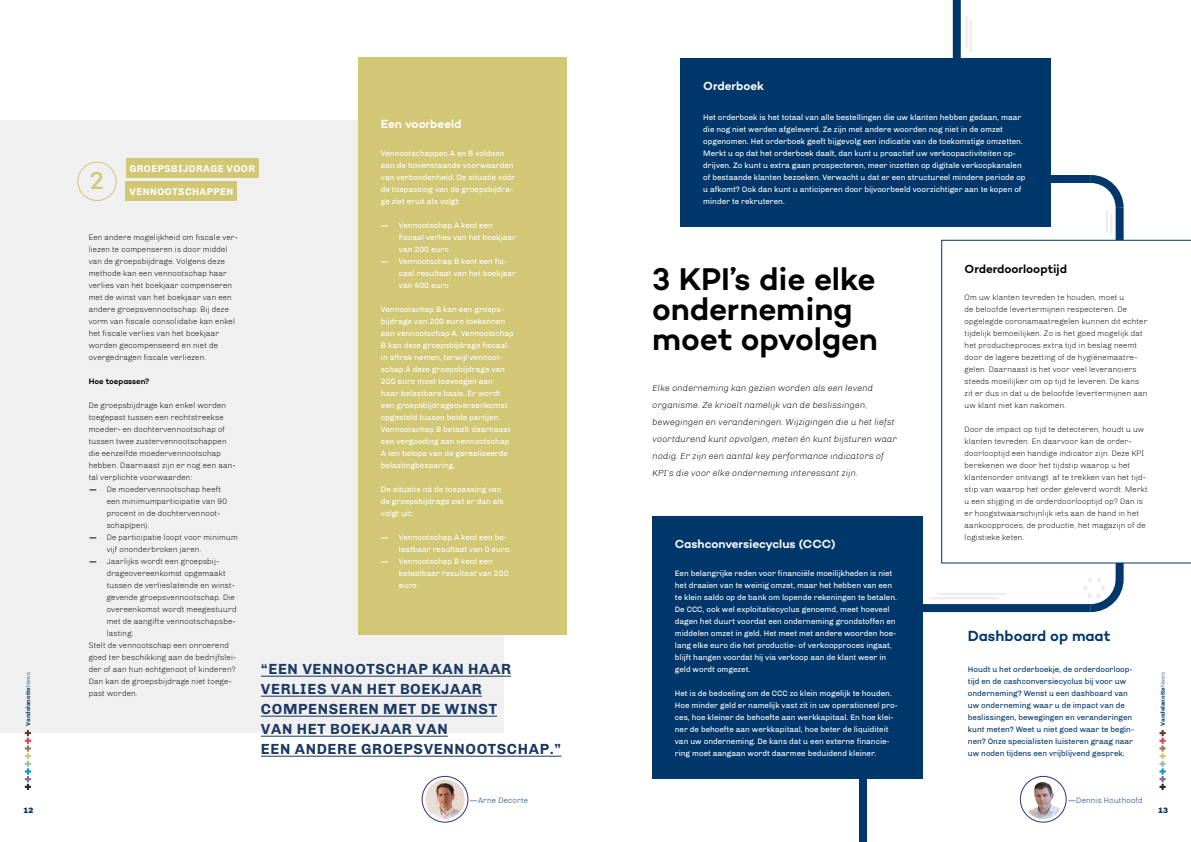
<style>
.page{position:relative;width:1191px;height:842px;background:#fff}
.page>*{position:absolute;margin:0;border:0;box-sizing:border-box;transform-origin:0 0}
.t1{font:600 32px/30px "Campton";letter-spacing:-.005em;color:#000}
.t2{font:500 24.8px "Campton";color:#d1c775}
.t3{font:700 15px/20px "Chivo";letter-spacing:.04em;color:#1b3965}
.t4{font:600 15px "Campton";color:#00376b}
.t5{font:600 12px "Campton";letter-spacing:-.005em;color:#fff}
.t6{font:600 12px "Campton";color:#000}
.t7{font:700 10px "Chivo";letter-spacing:.04em;color:#fff}
.t8{font:italic 300 9px/17px "Chivo";color:#000}
.t9{font:8px/12px "Chivo";color:#fff}
.t10{font:300 8px/12px "Chivo";color:#000}
.t11{font:8px/12px "Chivo";color:#00376b}
.t12{font:300 8px "Chivo";color:#00376b}
.t13{font:600 8px "Campton";color:#000}
.t14{font:900 8px "Chivo";color:#00376b}
.t15{font:700 6px "Chivo";color:#00376b}
.s1{font-weight:300}
.s2{font-family:"Campton";font-weight:600}
</style>
<div class="page">
<svg style="left:1159px;top:730px;width:6px;height:60px"></svg>
<div style="left:881px;top:604px;width:209px;height:8px;background:#00376b"></div>
<div style="left:859px;top:667px;width:8px;height:175px;background:#00376b"></div>
<div style="left:1115px;top:208px;width:8px;height:372px;background:#00376b"></div>
<div style="left:0;top:120px;width:503px;height:612px;background:#f0f0f0"></div>
<svg style="left:25px;top:730px;width:6px;height:60px"></svg>
<div style="left:1020px;top:776px;width:46px;height:46px;border:1px solid #283583;border-radius:50%"></div>
<svg style="left:1023px;top:779px;width:40px;height:40px"></svg>
<img style="left:1034px;top:782px;width:7px;height:26px">
<div style="left:422px;top:776px;width:46px;height:46px;border:1px solid #283583;border-radius:50%"></div>
<img style="left:425px;top:779px;width:40px;height:40px;border-radius:20px">
<svg style="left:281px;top:703px;width:1px;height:17px"></svg>
<div style="left:77px;top:162px;width:40px;height:39px;border:1px solid #d1c775;border-radius:50%"></div>
<div style="left:126px;top:159px;width:132px;height:19px;background:#d1c775"></div>
<div style="left:126px;top:182px;width:111px;height:19px;background:#d1c775"></div>
<div style="left:358px;top:96px;width:209px;height:539px;background:#d1c775"></div>
<hr style="left:261px;top:676px;width:250px;height:1px;background:#1b3965">
<hr style="left:261px;top:696px;width:221px;height:1px;background:#1b3965">
<hr style="left:261px;top:716px;width:236px;height:1px;background:#1b3965">
<hr style="left:261px;top:736px;width:187px;height:1px;background:#1b3965">
<hr style="left:261px;top:756px;width:300px;height:1px;background:#1b3965">
<div style="left:358px;top:57px;width:209px;height:56px;background:#d1c775"></div>
<svg style="left:941px;top:240px;width:250px;height:323px"></svg>
<div style="left:652px;top:516px;width:270px;height:263px;background:#00376b"></div>
<div style="left:680px;top:58px;width:371px;height:169px;background:#00376b"></div>
<svg style="left:952px;top:0;width:172px;height:235px"></svg>
<svg style="left:1082px;top:571px;width:42px;height:42px"></svg>
<svg style="left:929px;top:593px;width:77px;height:6px"></svg>
<p class="t15" style="left:24px;top:725px;width:55px;rotate:-90deg">Vandelanotte<span class="s1">News</span></p>
<h3 class="t5" style="left:381px;top:117px;width:82px">Een voorbeeld</h3>
<p class="t9" style="left:381px;top:147px;width:136px">Vennootschappen A en B voldoen aan de bovenstaande voorwaarden van verbondenheid. De situatie vóór de toepassing van de groepsbijdra&shy;ge ziet eruit als volgt:</p>
<p class="t9" style="left:399px;top:219px;width:118px;text-indent:-18px"><span class="s2">—</span> Vennootschap A kent een fiscaal verlies van het boekjaar van 200 euro</p>
<p class="t9" style="left:399px;top:255px;width:119px;text-indent:-18px"><span class="s2">—</span> Vennootschap B kent een fis&shy;caal resultaat van het boekjaar van 400 euro</p>
<p class="t9" style="left:381px;top:303px;width:134px">Vennootschap B kan een groeps&shy;bijdrage van 200 euro toekennen aan vennootschap A. Vennootschap<br>B kan deze groepsbijdrage fiscaal in aftrek nemen, terwijl vennoot&shy;schap A deze groepsbijdrage van<br>200 euro moet toevoegen aan<br>haar belastbare basis. Er wordt een groepsbijdrageovereenkomst opgesteld tussen beide partijen.<br>Vennootschap B betaalt daarnaast een vergoeding aan vennootschap<br>A ten belope van de gerealiseerde belastingbesparing.</p>
<p class="t9" style="left:381px;top:483px;width:124px">De situatie ná de toepassing van de groepsbijdrage ziet er dan als volgt uit:</p>
<p class="t9" style="left:399px;top:531px;width:114px;text-indent:-18px"><span class="s2">—</span> Vennootschap A kent een be&shy;lastbaar resultaat van 0 euro.</p>
<p class="t9" style="left:399px;top:555px;width:111px;text-indent:-18px"><span class="s2">—</span> Vennootschap B kent een belastbaar resultaat van 200 euro.</p>
<p class="t7" style="left:129px;top:162px;width:127px">GROEPSBIJDRAGE VOOR</p>
<p class="t7" style="left:129px;top:185px;width:105px">VENNOOTSCHAPPEN</p>
<p class="t10" style="left:89px;top:231px;width:151px">Een andere mogelijkheid om fiscale ver&shy;liezen te compenseren is door middel van de groepsbijdrage. Volgens deze methode kan een vennootschap haar verlies van het boekjaar compenseren met de winst van het boekjaar van een andere groepsvennootschap. Bij deze vorm van fiscale consolidatie kan enkel het fiscale verlies van het boekjaar worden gecompenseerd en niet de overgedragen fiscale verliezen.</p>
<p class="t13" style="left:89px;top:376px;width:62px">Hoe toepassen?</p>
<p class="t10" style="left:89px;top:399px;width:148px">De groepsbijdrage kan enkel worden toegepast tussen een rechtstreekse moeder- en dochtervennootschap of tussen twee zustervennootschappen die eenzelfde moedervennootschap hebben. Daarnaast zijn er nog een aan&shy;tal verplichte voorwaarden:</p>
<p class="t10" style="left:107px;top:483px;width:122px;text-indent:-18px"><span class="s2">—</span> De moedervennootschap heeft een minimumparticipatie van 90 procent in de dochtervennoot&shy;schap(pen).</p>
<p class="t10" style="left:107px;top:531px;width:133px;text-indent:-18px"><span class="s2">—</span> De participatie loopt voor minimum vijf ononderbroken jaren.</p>
<p class="t10" style="left:89px;top:555px;width:132px"><span class="s2">—</span> Jaarlijks wordt een groepsbij-</p>
<p class="t10" style="left:107px;top:567px;width:121px">drageovereenkomst opgemaakt</p>
<p class="t10" style="left:107px;top:579px;width:130px">tussen de verlieslatende en winst-</p>
<p class="t10" style="left:107px;top:591px;width:130px">gevende groepsvennootschap. Die</p>
<p class="t10" style="left:107px;top:603px;width:132px">overeenkomst wordt meegestuurd</p>
<p class="t10" style="left:107px;top:615px;width:130px">met de aangifte vennootschapsbe-</p>
<p class="t10" style="left:107px;top:627px;width:29px">lasting.</p>
<p class="t10" style="left:89px;top:639px;width:142px">Stelt de vennootschap een onroerend</p>
<p class="t10" style="left:89px;top:651px;width:149px">goed ter beschikking aan de bedrijfslei-</p>
<p class="t10" style="left:89px;top:663px;width:148px">der of aan hun echtgenoot of kinderen?</p>
<p class="t10" style="left:89px;top:675px;width:144px">Dan kan de groepsbijdrage niet toege-</p>
<p class="t10" style="left:89px;top:687px;width:51px">past worden.</p>
<h2 class="t2" style="left:90px;top:165px;width:15px">2</h2>
<h3 class="t3" style="left:261px;top:659px;width:302px">“EEN VENNOOTSCHAP KAN HAAR<br>VERLIES VAN HET BOEKJAAR<br>COMPENSEREN MET DE WINST<br>VAN HET BOEKJAAR VAN<br>EEN ANDERE GROEPSVENNOOTSCHAP.”</h3>
<h3 class="t5" style="left:703px;top:78px;width:62px">Orderboek</h3>
<p class="t9" style="left:703px;top:111px;width:324px">Het orderboek is het totaal van alle bestellingen die uw klanten hebben gedaan, maar die nog niet werden afgeleverd. Ze zijn met andere woorden nog niet in de omzet opgenomen. Het orderboek geeft bijgevolg een indicatie van de toekomstige omzetten.<br>Merkt u op dat het orderboek daalt, dan kunt u proactief uw verkoopactiviteiten op&shy;drijven. Zo kunt u extra gaan prospecteren, meer inzetten op digitale verkoopkanalen of bestaande klanten bezoeken. Verwacht u dat er een structureel mindere periode op u afkomt? Ook dan kunt u anticiperen door bijvoorbeeld voorzichtiger aan te kopen of minder te rekruteren.</p>
<h1 class="t1" style="left:652px;top:263px;width:227px">3 KPI’s die elke onderneming moet opvolgen</h1>
<p class="t8" style="left:652px;top:380px;width:246px">Elke onderneming kan gezien worden als een levend organisme. Ze krioelt namelijk van de beslissingen, bewegingen en veranderingen. Wijzigingen die u het liefst voortdurend kunt opvolgen, meten én kunt bijsturen waar nodig. Er zijn een aantal key performance indicators of KPI’s die voor elke onderneming interessant zijn.</p>
<h3 class="t5" style="left:675px;top:537px;width:162px">Cashconversiecyclus (CCC)</h3>
<p class="t9" style="left:675px;top:567px;width:224px">Een belangrijke reden voor financiële moeilijkheden is niet het draaien van te weinig omzet, maar het hebben van een te klein saldo op de bank om lopende rekeningen te betalen.<br>De CCC, ook wel exploitatiecyclus genoemd, meet hoeveel dagen het duurt voordat een onderneming grondstoffen en middelen omzet in geld. Het meet met andere woorden hoe&shy;lang elke euro die het productie- of verkoopproces ingaat, blijft hangen voordat hij via verkoop aan de klant weer in geld wordt omgezet.</p>
<p class="t9" style="left:675px;top:687px;width:224px">Het is de bedoeling om de CCC zo klein mogelijk te houden.<br>Hoe minder geld er namelijk vast zit in uw operationeel pro&shy;ces, hoe kleiner de behoefte aan werkkapitaal. En hoe klei&shy;ner de behoefte aan werkkapitaal, hoe beter de liquiditeit van uw onderneming. De kans dat u een externe financie&shy;ring moet aangaan wordt daarmee beduidend kleiner.</p>
<h3 class="t6" style="left:964px;top:261px;width:104px">Orderdoorlooptijd</h3>
<p class="t10" style="left:964px;top:291px;width:184px">Om uw klanten tevreden te houden, moet u<br>de beloofde levertermijnen respecteren. De opgelegde coronamaatregelen kunnen dit echter tijdelijk bemoeilijken. Zo is het goed mogelijk dat het productieproces extra tijd in beslag neemt door de lagere bezetting of de hygiënemaatre&shy;gelen. Daarnaast is het voor veel leveranciers steeds moeilijker om op tijd te leveren. De kans zit er dus in dat u de beloofde levertermijnen aan uw klant niet kan nakomen.</p>
<p class="t10" style="left:964px;top:423px;width:185px">Door de impact op tijd te detecteren, houdt u uw klanten tevreden. En daarvoor kan de order&shy;doorlooptijd een handige indicator zijn. Deze KPI berekenen we door het tijdstip waarop u het klantenorder ontvangt af te trekken van het tijd&shy;stip van waarop het order geleverd wordt. Merkt u een stijging in de orderdoorlooptijd op? Dan is er hoogstwaarschijnlijk iets aan de hand in het aankoopproces, de productie, het magazijn of de logistieke keten.</p>
<h3 class="t4" style="left:968px;top:626px;width:144px">Dashboard op maat</h3>
<p class="t11" style="left:968px;top:663px;width:168px">Houdt u het orderboekje, de orderdoorloop&shy;tijd en de cashconversiecyclus bij voor uw onderneming? Wenst u een dashboard van uw onderneming waar u de impact van de beslissingen, bewegingen en veranderingen kunt meten? Weet u niet goed waar te begin&shy;nen? Onze specialisten luisteren graag naar uw noden tijdens een vrijblijvend gesprek.</p>
<p class="t15" style="left:1159px;top:725px;width:55px;rotate:-90deg">Vandelanotte<span class="s1">News</span></p>
<p class="t12" style="left:469px;top:796px;width:60px">—Arne Decorte</p>
<p class="t12" style="left:1067px;top:796px;width:77px">—Dennis Houthoofd</p>
<p class="t14" style="left:23px;top:806px;width:11px">12</p>
<p class="t14" style="left:1158px;top:806px;width:11px">13</p>
</div>
